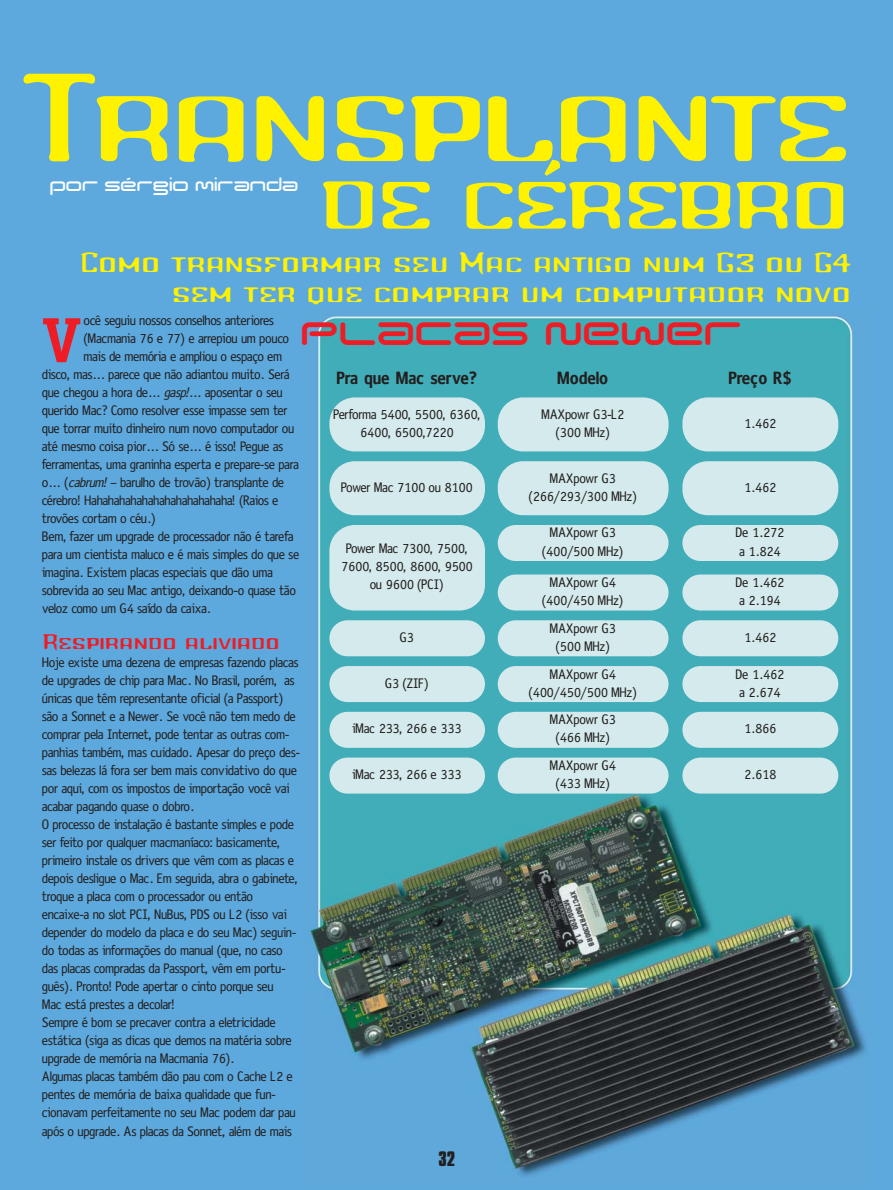
<style>
.page{position:relative;width:893px;height:1190px;background:#fff}
.page>*{position:absolute;margin:0;border:0;box-sizing:border-box;transform-origin:0 0}
.t1{font:133.5px "L Blinddate";letter-spacing:-.05em;color:#fff200}
.t2{font:96px "L Blinddate";letter-spacing:-.045em;color:#fff200}
.t3{font:700 62.55px "Oficina Serifada";color:#ee1c24}
.t4{font:800 39px "Euphoric";color:#ee1c24}
.t5{font:30px/30px "L Blinddate";color:#fff200;text-align:right}
.t6{font:22.5px "L Blinddate";color:#ee1c24}
.t7{font:700 18px "Obscena";color:#231f1f}
.t8{font:700 18px "Compacta BT";color:#231f1f}
.t9{font:800 16.5px "Euphoric";color:#fff}
.t10{font:13.95px/18px "Obscena";color:#231f1f;text-align:center}
.s1{font-style:italic}
</style>
<div class="page">
<div style="left:0;top:0;width:892px;height:1190px;background:#5da9dd"></div>
<img style="left:310px;top:315px;width:557px;height:862px">
<div style="left:329px;top:461px;width:156px;height:54px;background:#d4eaec;border-radius:26px"></div>
<div style="left:682px;top:461px;width:156px;height:54px;background:#d4eaec;border-radius:26px"></div>
<div style="left:498px;top:461px;width:170px;height:54px;background:#d4eaec;border-radius:26px"></div>
<div style="left:329px;top:525px;width:156px;height:85px;background:#d4eaec;border-radius:26px"></div>
<div style="left:497px;top:525px;width:171px;height:36px;background:#d4eaec;border-radius:18px"></div>
<div style="left:497px;top:574px;width:171px;height:36px;background:#d4eaec;border-radius:18px"></div>
<div style="left:682px;top:525px;width:156px;height:36px;background:#d4eaec;border-radius:18px"></div>
<div style="left:682px;top:574px;width:156px;height:36px;background:#d4eaec;border-radius:18px"></div>
<div style="left:329px;top:620px;width:156px;height:36px;background:#d4eaec;border-radius:18px"></div>
<div style="left:497px;top:620px;width:171px;height:36px;background:#d4eaec;border-radius:18px"></div>
<div style="left:682px;top:620px;width:156px;height:36px;background:#d4eaec;border-radius:18px"></div>
<div style="left:329px;top:666px;width:156px;height:36px;background:#d4eaec;border-radius:18px"></div>
<div style="left:497px;top:666px;width:171px;height:36px;background:#d4eaec;border-radius:18px"></div>
<div style="left:682px;top:666px;width:156px;height:36px;background:#d4eaec;border-radius:18px"></div>
<div style="left:329px;top:712px;width:156px;height:36px;background:#d4eaec;border-radius:18px"></div>
<div style="left:497px;top:712px;width:171px;height:36px;background:#d4eaec;border-radius:18px"></div>
<div style="left:682px;top:712px;width:156px;height:36px;background:#d4eaec;border-radius:18px"></div>
<div style="left:329px;top:397px;width:156px;height:54px;background:#d4eaec;border-radius:26px"></div>
<div style="left:682px;top:397px;width:156px;height:54px;background:#d4eaec;border-radius:26px"></div>
<div style="left:498px;top:397px;width:170px;height:54px;background:#d4eaec;border-radius:26px"></div>
<div style="left:329px;top:757px;width:156px;height:36px;background:#d4eaec;border-radius:18px"></div>
<div style="left:497px;top:757px;width:171px;height:36px;background:#d4eaec;border-radius:18px"></div>
<div style="left:682px;top:757px;width:156px;height:36px;background:#d4eaec;border-radius:18px"></div>
<h1 class="t1" style="left:23px;top:37px;width:829px">Transplante</h1>
<h2 class="t2" style="left:318px;top:139px;width:534px">de cérebro</h2>
<h3 class="t5" style="left:80px;top:247px;width:772px">Como transformar seu Mac antigo num G3 ou G4 sem ter que comprar um computador novo</h3>
<p class="t9" style="left:50px;top:177px;width:250px">POR SÉRGIO MIRANDA</p>
<h3 class="t3" style="left:43px;top:317px;width:40px">V</h3>
<p class="t10" style="left:84px;top:313px;width:191px">ocê seguiu nossos conselhos anteriores</p>
<h3 class="t4" style="left:300px;top:313px;width:443px">PLACAS NEWER</h3>
<p class="t10" style="left:84px;top:331px;width:206px">(Macmania 76 e 77) e arrepiou um pouco</p>
<p class="t10" style="left:84px;top:349px;width:200px">mais de memória e ampliou o espaço em</p>
<p class="t10" style="left:43px;top:367px;width:249px">disco, mas... parece que não adiantou muito. Será</p>
<p class="t10" style="left:43px;top:385px;width:242px">que chegou a hora de... <span class="s1">gasp!</span>... aposentar o seu</p>
<p class="t10" style="left:43px;top:403px;width:247px">querido Mac? Como resolver esse impasse sem ter</p>
<p class="t10" style="left:43px;top:421px;width:253px">que torrar muito dinheiro num novo computador ou</p>
<p class="t10" style="left:43px;top:439px;width:242px">até mesmo coisa pior... Só se... é isso! Pegue as</p>
<p class="t10" style="left:43px;top:457px;width:258px">ferramentas, uma graninha esperta e prepare-se para</p>
<p class="t10" style="left:43px;top:475px;width:243px">o... (<span class="s1">cabrum!</span>– barulho de trovão) transplante de</p>
<p class="t10" style="left:43px;top:493px;width:238px">cérebro! Hahahahahahahahahahahahaha! (Raios e</p>
<p class="t10" style="left:43px;top:511px;width:115px">trovões cortam o céu.)</p>
<p class="t10" style="left:43px;top:529px;width:253px">Bem, fazer um upgrade de processador não é tarefa</p>
<p class="t10" style="left:43px;top:547px;width:258px">para um cientista maluco e é mais simples do que se</p>
<p class="t10" style="left:43px;top:565px;width:232px">imagina. Existem placas especiais que dão uma</p>
<p class="t10" style="left:43px;top:583px;width:255px">sobrevida ao seu Mac antigo, deixando-o quase tão</p>
<p class="t10" style="left:43px;top:601px;width:170px">veloz como um G4 saído da caixa.</p>
<h3 class="t6" style="left:43px;top:628px;width:239px">Respirando aliviado</h3>
<p class="t10" style="left:43px;top:655px;width:259px;text-align:left">Hoje existe uma dezena de empresas fazendo placas de upgrades de chip para Mac. No Brasil, porém, as únicas que têm representante oficial (a Passport) são a Sonnet e a Newer. Se você não tem medo de comprar pela Internet, pode tentar as outras com&shy;panhias também, mas cuidado. Apesar do preço des&shy;sas belezas lá fora ser bem mais convidativo do que por aqui, com os impostos de importação você vai acabar pagando quase o dobro.<br>O processo de instalação é bastante simples e pode ser feito por qualquer macmaníaco: basicamente, primeiro instale os drivers que vêm com as placas e depois desligue o Mac. Em seguida, abra o gabinete, troque a placa com o processador ou então encaixe-a no slot PCI, NuBus, PDS ou L2 (isso vai depender do modelo da placa e do seu Mac) seguin&shy;do todas as informações do manual (que, no caso das placas compradas da Passport, vêm em portu&shy;guês). Pronto! Pode apertar o cinto porque seu<br>Mac está prestes a decolar!<br>Sempre é bom se precaver contra a eletricidade estática (siga as dicas que demos na matéria sobre upgrade de memória na Macmania 76).<br>Algumas placas também dão pau com o Cache L2 e pentes de memória de baixa qualidade que fun&shy;cionavam perfeitamente no seu Mac podem dar pau após o upgrade. As placas da Sonnet, além de mais</p>
<p class="t7" style="left:337px;top:371px;width:142px">Pra que Mac serve?</p>
<p class="t7" style="left:558px;top:371px;width:52px">Modelo</p>
<p class="t7" style="left:729px;top:371px;width:64px">Preço R$</p>
<p class="t10" style="left:334px;top:406px;width:148px">Performa 5400, 5500, 6360,<br>6400, 6500,7220</p>
<p class="t10" style="left:542px;top:406px;width:84px">MAXpowr G3-L2 (300 MHz)</p>
<p class="t10" style="left:744px;top:415px;width:33px">1.462</p>
<p class="t10" style="left:341px;top:479px;width:133px">Power Mac 7100 ou 8100</p>
<p class="t10" style="left:529px;top:470px;width:110px">MAXpowr G3 (266/293/300 MHz)</p>
<p class="t10" style="left:744px;top:479px;width:33px">1.462</p>
<p class="t10" style="left:542px;top:525px;width:83px">MAXpowr G3 (400/500 MHz)</p>
<p class="t10" style="left:542px;top:574px;width:83px">MAXpowr G4 (400/450 MHz)</p>
<p class="t10" style="left:736px;top:574px;width:50px;text-align:left">De 1.462 a 2.194</p>
<p class="t10" style="left:736px;top:525px;width:50px;text-align:left">De 1.272 a 1.824</p>
<p class="t10" style="left:341px;top:541px;width:133px">Power Mac 7300, 7500,<br>7600, 8500, 8600, 9500 ou 9600 (PCI)</p>
<p class="t10" style="left:550px;top:620px;width:67px">MAXpowr G3 (500 MHz)</p>
<p class="t10" style="left:400px;top:629px;width:15px">G3</p>
<p class="t10" style="left:385px;top:675px;width:45px">G3 (ZIF)</p>
<p class="t10" style="left:353px;top:721px;width:110px">iMac 233, 266 e 333</p>
<p class="t10" style="left:744px;top:629px;width:33px">1.462</p>
<p class="t10" style="left:736px;top:666px;width:50px;text-align:left">De 1.462 a 2.674</p>
<p class="t10" style="left:744px;top:721px;width:33px">1.866</p>
<p class="t10" style="left:529px;top:666px;width:110px">MAXpowr G4 (400/450/500 MHz)</p>
<p class="t10" style="left:550px;top:712px;width:67px">MAXpowr G3 (466 MHz)</p>
<p class="t10" style="left:550px;top:757px;width:67px">MAXpowr G4 (433 MHz)</p>
<p class="t10" style="left:353px;top:766px;width:110px">iMac 233, 266 e 333</p>
<p class="t10" style="left:744px;top:766px;width:33px">2.618</p>
<p class="t8" style="left:438px;top:1150px;width:18px">32</p>
</div>
